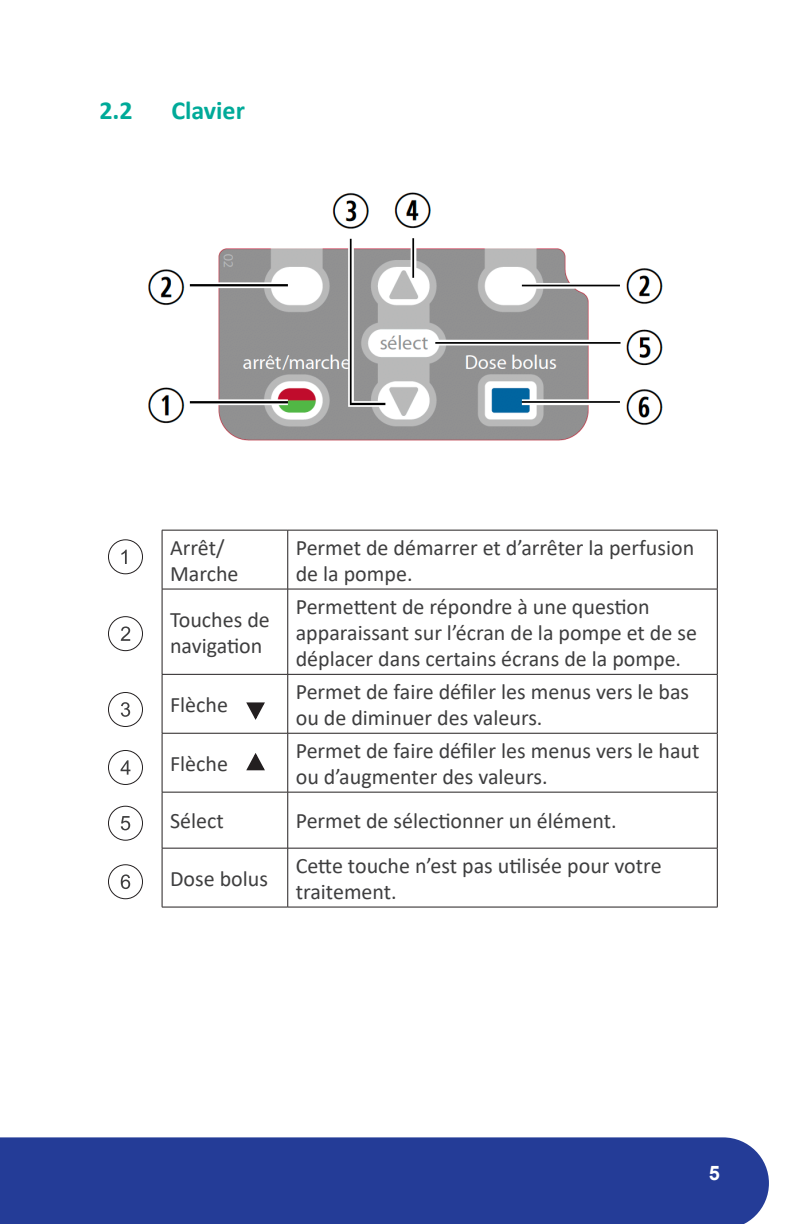
<style>
.page{position:relative;width:792px;height:1224px;background:#fff}
.page>*{position:absolute;margin:0;border:0;box-sizing:border-box;transform-origin:0 0}
.Texte_courant{font:700 26px "Calibri";color:#0a9}
.t1{font:22px/26.4px "Calibri";color:#3e3e3f}
.t2{font:700 20px "Arial";color:#fff}
</style>
<div class="page">
<div style="left:0;top:1137px;width:769px;height:87px;background:#243c97"></div>
<svg style="left:246px;top:702px;width:19px;height:18px"></svg>
<svg style="left:246px;top:753px;width:19px;height:18px"></svg>
<div style="left:108px;top:616px;width:35px;height:35px;border:1px solid #231f20;border-radius:50%"></div>
<svg style="left:121px;top:626px;width:9px;height:15px"></svg>
<div style="left:108px;top:539px;width:35px;height:35px;border:1px solid #231f20;border-radius:50%"></div>
<svg style="left:121px;top:550px;width:6px;height:14px"></svg>
<div style="left:108px;top:692px;width:35px;height:35px;border:1px solid #231f20;border-radius:50%"></div>
<svg style="left:121px;top:702px;width:9px;height:15px"></svg>
<div style="left:108px;top:750px;width:35px;height:35px;border:1px solid #231f20;border-radius:50%"></div>
<svg style="left:121px;top:760px;width:9px;height:15px"></svg>
<div style="left:108px;top:806px;width:35px;height:35px;border:1px solid #231f20;border-radius:50%"></div>
<svg style="left:121px;top:816px;width:9px;height:14px"></svg>
<div style="left:108px;top:864px;width:35px;height:35px;border:1px solid #231f20;border-radius:50%"></div>
<svg style="left:121px;top:874px;width:9px;height:15px"></svg>
<hr style="left:288px;top:589px;width:430px;height:1px;background:#231f20">
<hr style="left:288px;top:674px;width:430px;height:1px;background:#231f20">
<hr style="left:288px;top:733px;width:430px;height:1px;background:#231f20">
<hr style="left:288px;top:792px;width:430px;height:1px;background:#231f20">
<hr style="left:288px;top:848px;width:430px;height:1px;background:#231f20">
<hr style="left:288px;top:530px;width:430px;height:1px;background:#231f20">
<hr style="left:717px;top:530px;width:1px;height:59px;background:#231f20">
<hr style="left:717px;top:589px;width:1px;height:85px;background:#231f20">
<hr style="left:717px;top:675px;width:1px;height:58px;background:#231f20">
<hr style="left:717px;top:733px;width:1px;height:59px;background:#231f20">
<hr style="left:717px;top:792px;width:1px;height:56px;background:#231f20">
<hr style="left:717px;top:848px;width:1px;height:59px;background:#231f20">
<hr style="left:288px;top:907px;width:430px;height:1px;background:#231f20">
<hr style="left:162px;top:530px;width:126px;height:1px;background:#231f20">
<hr style="left:162px;top:530px;width:1px;height:59px;background:#231f20">
<hr style="left:287px;top:530px;width:1px;height:59px;background:#231f20">
<hr style="left:162px;top:589px;width:126px;height:1px;background:#231f20">
<hr style="left:162px;top:589px;width:1px;height:85px;background:#231f20">
<hr style="left:287px;top:589px;width:1px;height:85px;background:#231f20">
<hr style="left:162px;top:674px;width:126px;height:1px;background:#231f20">
<hr style="left:162px;top:675px;width:1px;height:58px;background:#231f20">
<hr style="left:287px;top:675px;width:1px;height:58px;background:#231f20">
<hr style="left:162px;top:733px;width:126px;height:1px;background:#231f20">
<hr style="left:162px;top:733px;width:1px;height:59px;background:#231f20">
<hr style="left:287px;top:733px;width:1px;height:59px;background:#231f20">
<hr style="left:162px;top:792px;width:126px;height:1px;background:#231f20">
<hr style="left:162px;top:792px;width:1px;height:56px;background:#231f20">
<hr style="left:287px;top:792px;width:1px;height:56px;background:#231f20">
<hr style="left:162px;top:848px;width:126px;height:1px;background:#231f20">
<hr style="left:162px;top:848px;width:1px;height:59px;background:#231f20">
<hr style="left:287px;top:848px;width:1px;height:59px;background:#231f20">
<hr style="left:162px;top:907px;width:126px;height:1px;background:#231f20">
<img style="left:148px;top:192px;width:515px;height:249px">
<p class="Texte_courant" style="left:99px;top:91px;width:35px">2.2</p>
<p class="Texte_courant" style="left:171px;top:91px;width:75px">Clavier</p>
<p class="t1" style="left:170px;top:534px;width:70px">Arrêt/<br>Marche</p>
<p class="t1" style="left:296px;top:534px;width:400px">Permet de démarrer et d’arrêter la perfusion de la pompe.</p>
<p class="t1" style="left:170px;top:606px;width:101px">Touches de navigation</p>
<p class="t1" style="left:296px;top:592px;width:403px">Permettent de répondre à une question apparaissant sur l’écran de la pompe et de se déplacer dans certains écrans de la pompe.</p>
<p class="t1" style="left:170px;top:691px;width:59px">Flèche</p>
<p class="t1" style="left:170px;top:750px;width:59px">Flèche</p>
<p class="t1" style="left:296px;top:678px;width:395px">Permet de faire défiler les menus vers le bas ou de diminuer des valeurs.</p>
<p class="t1" style="left:296px;top:737px;width:405px">Permet de faire défiler les menus vers le haut ou d’augmenter des valeurs.</p>
<p class="t1" style="left:170px;top:807px;width:55px">Sélect</p>
<p class="t1" style="left:296px;top:807px;width:322px">Permet de sélectionner un élément.</p>
<p class="t1" style="left:170px;top:865px;width:99px">Dose bolus</p>
<p class="t1" style="left:296px;top:852px;width:367px">Cette touche n’est pas utilisée pour votre traitement.</p>
<p class="t2" style="left:709px;top:1159px;width:13px">5</p>
</div>
